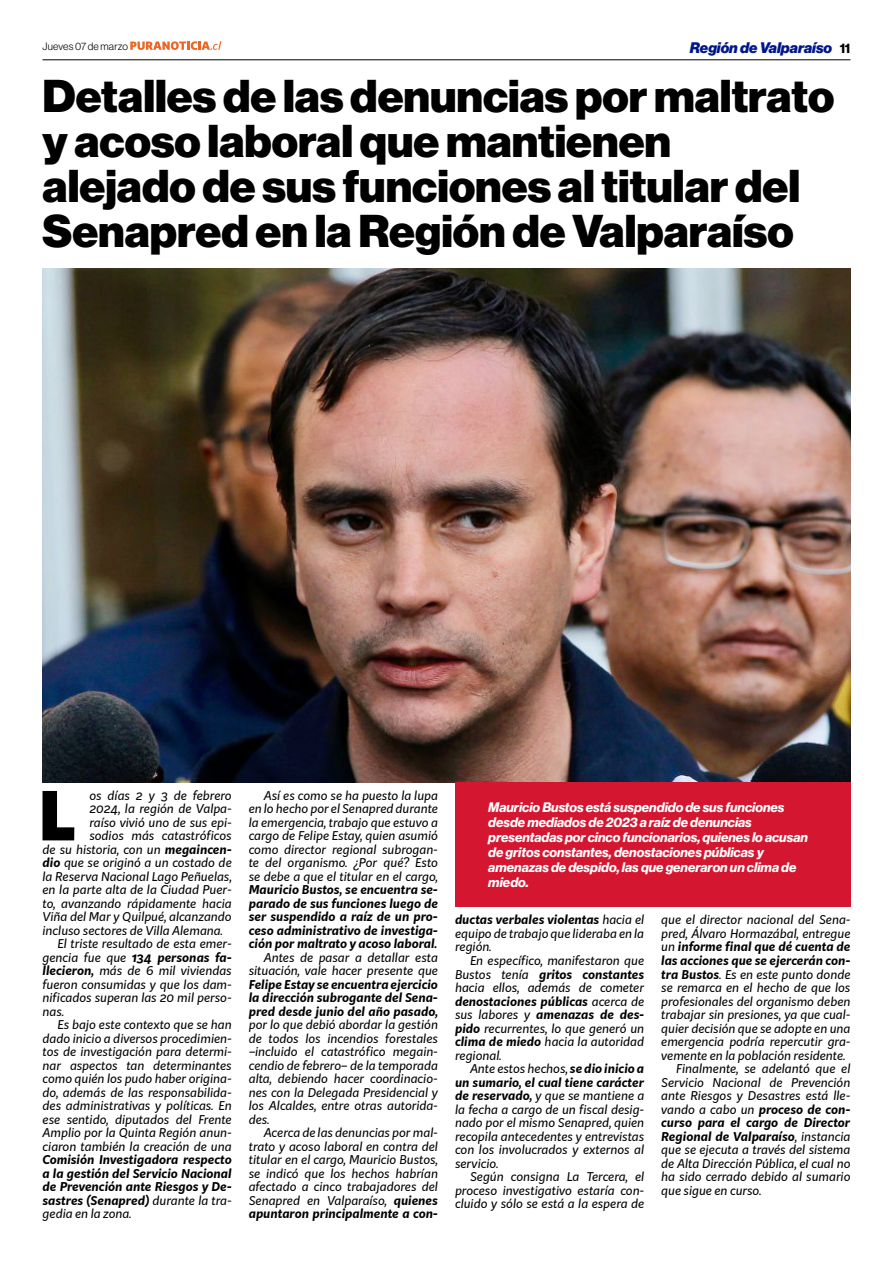
<style>
.page{position:relative;width:893px;height:1263px;background:#fff}
.page>*{position:absolute;margin:0;border:0;box-sizing:border-box;transform-origin:0 0}
.t1{font:900 66.3px "Kit Sans";color:#000}
.t2{font:45px/45px "N Haas Grotesk DS Pro 95 Blk";color:#000}
.t3{font:15px "N Haas Grotesk DS Pro 96 Blk It";color:#00178a}
.t4{font:13.5px/15px "N Haas Grotesk DS Pro 76 Bd It";color:#fff}
.t5{font:italic 12px/13.5px "Kit Sans";color:#000;text-align:justify}
.t6{font:italic 700 12px/13.5px "Kit Sans";color:#000;text-align:justify}
.t7{font:10.5px "N Haas Grotesk DS Pro 45 Lt";letter-spacing:.015em;color:#000}
.s1{font-family:"N Haas Grotesk DS Pro 75 Bd";font-size:13.5px;color:#000}
.s2{font-weight:700}
.s3{font-weight:400}
</style>
<div class="page">
<hr style="left:43px;top:59px;width:807px;height:1px;background:#000">
<svg style="left:130px;top:41px;width:91px;height:9px"></svg>
<img style="left:43px;top:268px;width:807px;height:514px">
<div style="left:455px;top:782px;width:395px;height:125px;background:#d41630"></div>
<p class="t3" style="left:690px;top:39px;width:162px">Región de Valparaíso <span class="s1">11</span></p>
<p class="t7" style="left:43px;top:40px;width:87px">Jueves 07 de marzo</p>
<h2 class="t2" style="left:43px;top:74px;width:793px">Detalles de las denuncias por maltrato y acoso laboral que mantienen alejado de sus funciones al titular del Senapred en la Región de Valparaíso</h2>
<h1 class="t1" style="left:39px;top:756px;width:39px">L</h1>
<p class="t5" style="left:89px;top:788px;width:144px">os días 2 y 3 de febrero</p>
<p class="t5" style="left:89px;top:801px;width:144px">2024, la región de Valpa-</p>
<p class="t5" style="left:89px;top:815px;width:144px">raíso vivió uno de sus epi-</p>
<p class="t5" style="left:89px;top:828px;width:144px">sodios más catastróficos</p>
<p class="t5" style="left:43px;top:842px;width:191px">de su historia, con un <span class="s2">megaincen-</span></p>
<p class="t5" style="left:43px;top:855px;width:191px"><span class="s2">dio</span> que se originó a un costado de</p>
<p class="t5" style="left:43px;top:869px;width:191px">la Reserva Nacional Lago Peñuelas,</p>
<p class="t5" style="left:43px;top:882px;width:191px">en la parte alta de la Ciudad Puer-</p>
<p class="t5" style="left:43px;top:896px;width:191px">to, avanzando rápidamente hacia</p>
<p class="t5" style="left:43px;top:909px;width:191px">Viña del Mar y Quilpué, alcanzando</p>
<p class="t5" style="left:43px;top:923px;width:182px">incluso sectores de Villa Alemana.</p>
<p class="t5" style="left:58px;top:936px;width:176px">El triste resultado de esta emer-</p>
<p class="t6" style="left:43px;top:950px;width:191px"><span class="s3">gencia fue que</span> 134 personas fa-</p>
<p class="t5" style="left:43px;top:963px;width:191px"><span class="s2">llecieron,</span> más de 6 mil viviendas</p>
<p class="t5" style="left:43px;top:977px;width:191px">fueron consumidas y que los dam-</p>
<p class="t5" style="left:43px;top:990px;width:191px">nificados superan las 20 mil perso-</p>
<p class="t5" style="left:43px;top:1004px;width:23px">nas.</p>
<p class="t5" style="left:58px;top:1017px;width:176px">Es bajo este contexto que se han</p>
<p class="t5" style="left:43px;top:1031px;width:191px">dado inicio a diversos procedimien-</p>
<p class="t5" style="left:43px;top:1044px;width:191px">tos de investigación para determi-</p>
<p class="t5" style="left:43px;top:1058px;width:191px">nar aspectos tan determinantes</p>
<p class="t5" style="left:43px;top:1071px;width:191px">como quién los pudo haber origina-</p>
<p class="t5" style="left:43px;top:1085px;width:191px">do, además de las responsabilida-</p>
<p class="t5" style="left:43px;top:1098px;width:191px">des administrativas y políticas. En</p>
<p class="t5" style="left:43px;top:1112px;width:191px">ese sentido, diputados del Frente</p>
<p class="t5" style="left:43px;top:1125px;width:191px">Amplio por la Quinta Región anun-</p>
<p class="t5" style="left:43px;top:1139px;width:191px">ciaron también la creación de una</p>
<p class="t6" style="left:43px;top:1152px;width:191px">Comisión Investigadora respecto a la gestión del Servicio Nacional de Prevención ante Riesgos y De&shy;sastres (Senapred) <span class="s3">durante la tra&shy;gedia en la zona.</span></p>
<p class="t5" style="left:249px;top:788px;width:191px;text-indent:15px">Así es como se ha puesto la lupa en lo hecho por el Senapred durante la emergencia, trabajo que estuvo a cargo de Felipe Estay, quien asumió como director regional subrogan&shy;te del organismo. ¿Por qué? Esto se debe a que el titular en el cargo,</p>
<p class="t6" style="left:249px;top:882px;width:191px">Mauricio Bustos, se encuentra se&shy;parado de sus funciones luego de ser suspendido a raíz de un pro&shy;ceso administrativo de investiga&shy;ción por maltrato y acoso laboral.</p>
<p class="t5" style="left:249px;top:950px;width:191px;text-align:right">Antes de pasar a detallar esta situación, vale hacer presente que</p>
<p class="t6" style="left:249px;top:977px;width:191px">Felipe Estay se encuentra ejercicio la dirección subrogante del Sena&shy;pred desde junio del año pasado,</p>
<p class="t5" style="left:249px;top:1017px;width:191px">por lo que debió abordar la gestión de todos los incendios forestales –incluido el catastrófico megain&shy;cendio de febrero– de la temporada alta, debiendo hacer coordinacio&shy;nes con la Delegada Presidencial y los Alcaldes, entre otras autorida&shy;des.</p>
<p class="t5" style="left:249px;top:1125px;width:191px;text-indent:15px">Acerca de las denuncias por mal&shy;trato y acoso laboral en contra del titular en el cargo, Mauricio Bustos, se indicó que los hechos habrían afectado a cinco trabajadores del Senapred en Valparaíso, <span class="s2">quienes apuntaron principalmente a con-</span></p>
<p class="t4" style="left:488px;top:800px;width:321px">Mauricio Bustos está suspendido de sus funciones desde mediados de 2023 a raíz de denuncias presentadas por cinco funcionarios, quienes lo acusan de gritos constantes, denostaciones públicas y amenazas de despido, las que generaron un clima de miedo.</p>
<p class="t5" style="left:455px;top:913px;width:191px"><span class="s2">ductas verbales violentas</span> hacia el equipo de trabajo que lideraba en la región.</p>
<p class="t5" style="left:455px;top:953px;width:191px;text-indent:15px">En específico, manifestaron que Bustos tenía <span class="s2">gritos constantes </span>hacia ellos, además de cometer <span class="s2">denostaciones públicas</span> acerca de sus labores y <span class="s2">amenazas de des&shy;pido</span> recurrentes, lo que generó un <span class="s2">clima de miedo</span> hacia la autoridad regional.</p>
<p class="t5" style="left:455px;top:1061px;width:191px;text-indent:15px">Ante estos hechos, <span class="s2">se dio inicio a un sumario, el cual tiene carácter de reservado,</span> y que se mantiene a la fecha a cargo de un fiscal desig&shy;nado por el mismo Senapred, quien recopila antecedentes y entrevistas con los involucrados y externos al servicio.</p>
<p class="t5" style="left:455px;top:1169px;width:191px;text-indent:15px">Según consigna La Tercera, el proceso investigativo estaría con&shy;cluido y sólo se está a la espera de</p>
<p class="t5" style="left:661px;top:913px;width:191px">que el director nacional del Sena-</p>
<p class="t5" style="left:661px;top:926px;width:191px">pred, Álvaro Hormazábal, entregue</p>
<p class="t6" style="left:661px;top:939px;width:191px"><span class="s3">un</span> informe final que dé cuenta de</p>
<p class="t6" style="left:661px;top:953px;width:191px">las acciones que se ejercerán con-</p>
<p class="t5" style="left:661px;top:967px;width:191px"><span class="s2">tra Bustos</span>. Es en este punto donde</p>
<p class="t5" style="left:661px;top:980px;width:191px">se remarca en el hecho de que los</p>
<p class="t5" style="left:661px;top:994px;width:191px">profesionales del organismo deben</p>
<p class="t5" style="left:661px;top:1007px;width:191px">trabajar sin presiones, ya que cual-</p>
<p class="t5" style="left:661px;top:1021px;width:191px">quier decisión que se adopte en una</p>
<p class="t5" style="left:661px;top:1034px;width:191px">emergencia podría repercutir gra-</p>
<p class="t5" style="left:661px;top:1048px;width:186px">vemente en la población residente.</p>
<p class="t5" style="left:676px;top:1061px;width:176px">Finalmente, se adelantó que el</p>
<p class="t5" style="left:661px;top:1075px;width:191px">Servicio Nacional de Prevención</p>
<p class="t5" style="left:661px;top:1088px;width:191px">ante Riesgos y Desastres está lle-</p>
<p class="t6" style="left:661px;top:1101px;width:191px"><span class="s3">vando a cabo un</span> proceso de con-</p>
<p class="t6" style="left:661px;top:1115px;width:191px">curso para el cargo de Director</p>
<p class="t6" style="left:661px;top:1128px;width:191px">Regional de Valparaíso<span class="s3">, instancia</span></p>
<p class="t5" style="left:661px;top:1142px;width:191px">que se ejecuta a través del sistema</p>
<p class="t5" style="left:661px;top:1156px;width:191px">de Alta Dirección Pública, el cual no</p>
<p class="t5" style="left:661px;top:1169px;width:191px">ha sido cerrado debido al sumario</p>
<p class="t5" style="left:661px;top:1183px;width:102px">que sigue en curso.</p>
</div>
